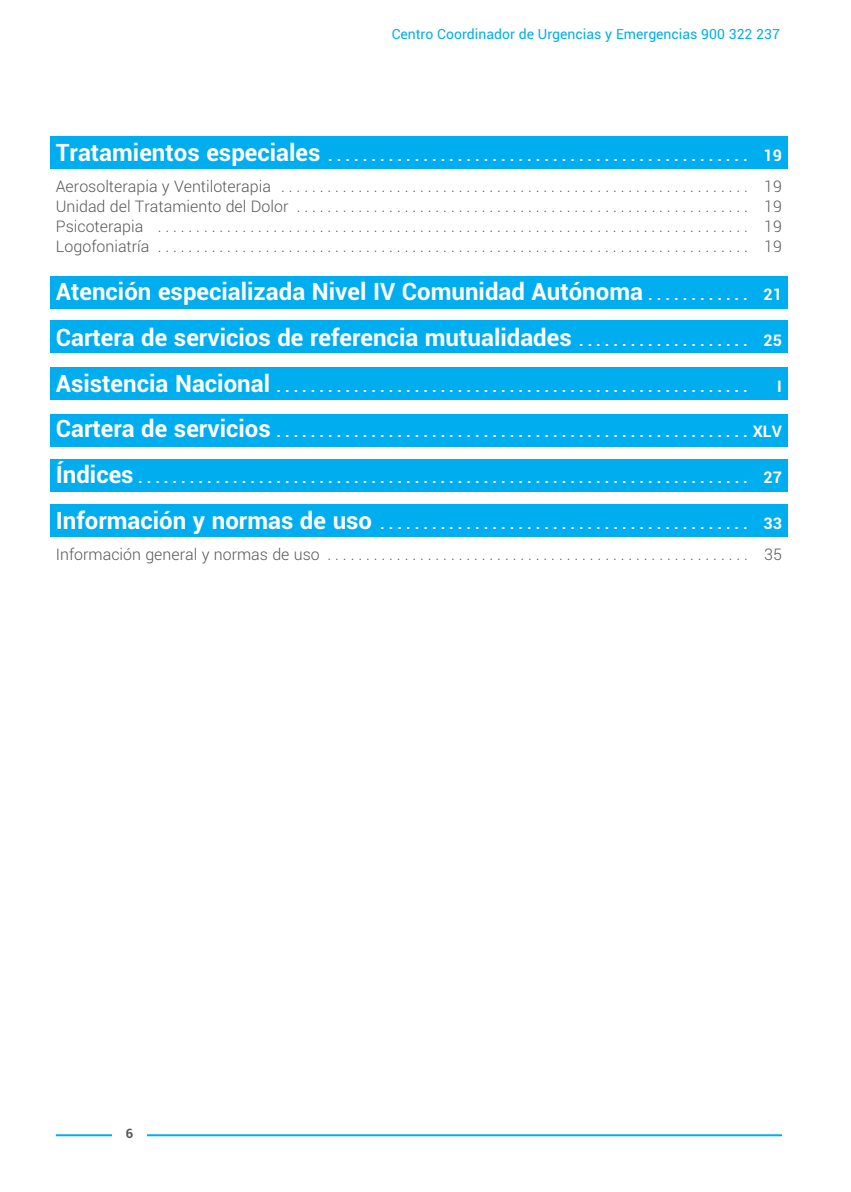
<style>
.page{position:relative;width:851px;height:1192px;background:#fff}
.page>*{position:absolute;margin:0;border:0;box-sizing:border-box;transform-origin:0 0}
.t1{font:700 24px/45.8px "Roboto";color:#fff}
.t2{font:300 16px/31.4px "Roboto";color:#57585a}
.t3{font:700 16px "Roboto";color:#fff}
.t4{font:14px "Roboto";color:#00aeef}
.t5{font:700 13px "Roboto";color:#57585a}
.s1{font-weight:700;font-size:24px;color:#fff}
.s2{font-weight:700;color:#fff}
.s3{font-size:16px}
.s4{font-size:24px}
</style>
<div class="page">
<div style="left:50px;top:136px;width:737px;height:33px;background:#00aeef"></div>
<div style="left:50px;top:320px;width:737px;height:32px;background:#00aeef"></div>
<div style="left:50px;top:367px;width:737px;height:33px;background:#00aeef"></div>
<div style="left:50px;top:276px;width:737px;height:33px;background:#00aeef"></div>
<div style="left:50px;top:504px;width:737px;height:33px;background:#00aeef"></div>
<div style="left:50px;top:459px;width:737px;height:33px;background:#00aeef"></div>
<div style="left:50px;top:414px;width:737px;height:33px;background:#00aeef"></div>
<hr style="left:56px;top:1134px;width:725px;height:2px;background:#00aeef">
<div style="left:112px;top:1123px;width:35px;height:23px;background:#fff"></div>
<p class="t4" style="left:391px;top:28px;width:389px">Centro Coordinador de Urgencias y Emergencias 900 322 237</p>
<p class="t2" style="left:56px;top:141px;width:727px"><span class="s1">Tratamientos especiales</span> <span class="s2">. . . . . . . . . . . . . . . . . . . . . . . . . . . . . . . . . . . . . . . . . . . . . . . . . 19<br></span>Aerosolterapia y Ventiloterapia . . . . . . . . . . . . . . . . . . . . . . . . . . . . . . . . . . . . . . . . . . . . . . . . . . . . . . . . . . . . . 19</p>
<p class="t2" style="left:56px;top:198px;width:727px;line-height:20px;text-align:justify">Unidad del Tratamiento del Dolor . . . . . . . . . . . . . . . . . . . . . . . . . . . . . . . . . . . . . . . . . . . . . . . . . . . . . . . . . . . 19<br>Psicoterapia . . . . . . . . . . . . . . . . . . . . . . . . . . . . . . . . . . . . . . . . . . . . . . . . . . . . . . . . . . . . . . . . . . . . . . . . . . . . . 19<br>Logofoniatría . . . . . . . . . . . . . . . . . . . . . . . . . . . . . . . . . . . . . . . . . . . . . . . . . . . . . . . . . . . . . . . . . . . . . . . . . . . . . 19</p>
<h1 class="t1" style="left:56px;top:270px;width:727px">Atención especializada Nivel IV Comunidad Autónoma <span class="s3">. . . . . . . . . . . . 21<br></span>Cartera de servicios de referencia mutualidades <span class="s3">. . . . . . . . . . . . . . . . . . . . 25</span></h1>
<p class="t3" style="left:56px;top:379px;width:693px"><span class="s4">Asistencia Nacional</span> . . . . . . . . . . . . . . . . . . . . . . . . . . . . . . . . . . . . . . . . . . . . . . . . . . . . . . .</p>
<p class="t3" style="left:777px;top:379px;width:6px">I</p>
<p class="t3" style="left:56px;top:425px;width:727px"><span class="s4">Cartera de servicios</span> . . . . . . . . . . . . . . . . . . . . . . . . . . . . . . . . . . . . . . . . . . . . . . . . . . . . . . . XLV</p>
<p class="t3" style="left:56px;top:471px;width:727px"><span class="s4">Índices</span> . . . . . . . . . . . . . . . . . . . . . . . . . . . . . . . . . . . . . . . . . . . . . . . . . . . . . . . . . . . . . . . . . . . . . . . 27</p>
<p class="t2" style="left:56px;top:509px;width:727px"><span class="s1">Información y normas de uso</span> <span class="s2">. . . . . . . . . . . . . . . . . . . . . . . . . . . . . . . . . . . . . . . . . . . 33<br></span>Información general y normas de uso . . . . . . . . . . . . . . . . . . . . . . . . . . . . . . . . . . . . . . . . . . . . . . . . . . . . . . . 35</p>
<p class="t5" style="left:126px;top:1128px;width:9px">6</p>
</div>
